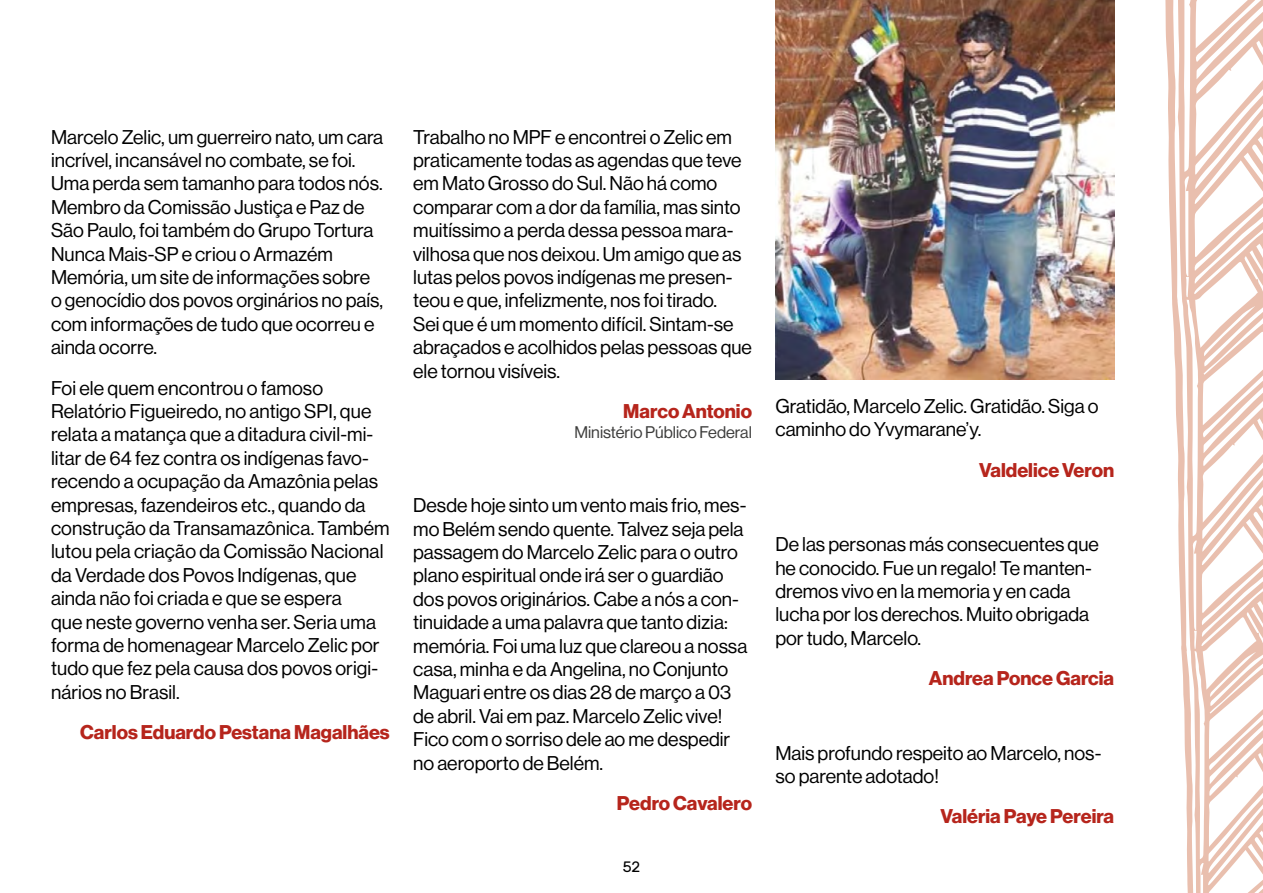
<style>
.page{position:relative;width:1263px;height:893px;background:#fff}
.page>*{position:absolute;margin:0;border:0;box-sizing:border-box;transform-origin:0 0}
.t1{font:19.5px/23.4px "Neue Haas Display";color:#000}
.t2{font:700 19.5px "Neue Haas Display";color:#b6251c}
.t3{font:16.5px "Neue Haas Display";color:#3c3c3b}
.t4{font:15px "Rubik";color:#000}
</style>
<div class="page">
<svg style="left:1165px;top:0;width:98px;height:893px"></svg>
<img style="left:775px;top:0;width:339px;height:380px">
<p class="t1" style="left:51px;top:125px;width:334px">Marcelo Zelic, um guerreiro nato, um cara incrível, incansável no combate, se foi.<br>Uma perda sem tamanho para todos nós.<br>Membro da Comissão Justiça e Paz de São Paulo, foi também do Grupo Tortura Nunca Mais-SP e criou o Armazém Memória, um site de informações sobre o genocídio dos povos orginários no país, com informações de tudo que ocorreu e ainda ocorre.</p>
<p class="t1" style="left:51px;top:376px;width:340px">Foi ele quem encontrou o famoso Relatório Figueiredo, no antigo SPI, que relata a matança que a ditadura civil-mi&shy;litar de 64 fez contra os indígenas favo&shy;recendo a ocupação da Amazônia pelas empresas, fazendeiros etc., quando da construção da Transamazônica. Também lutou pela criação da Comissão Nacional da Verdade dos Povos Indígenas, que ainda não foi criada e que se espera<br>que neste governo venha ser. Seria uma forma de homenagear Marcelo Zelic por tudo que fez pela causa dos povos origi&shy;nários no Brasil.</p>
<p class="t2" style="left:80px;top:721px;width:311px">Carlos Eduardo Pestana Magalhães</p>
<p class="t1" style="left:413px;top:125px;width:340px">Trabalho no MPF e encontrei o Zelic em praticamente todas as agendas que teve em Mato Grosso do Sul. Não há como comparar com a dor da família, mas sinto muitíssimo a perda dessa pessoa mara&shy;vilhosa que nos deixou. Um amigo que as lutas pelos povos indígenas me presen&shy;teou e que, infelizmente, nos foi tirado.<br>Sei que é um momento difícil. Sintam-se abraçados e acolhidos pelas pessoas que ele tornou visíveis.</p>
<p class="t2" style="left:623px;top:400px;width:130px">Marco Antonio</p>
<p class="t3" style="left:574px;top:423px;width:179px">Ministério Público Federal</p>
<p class="t1" style="left:413px;top:494px;width:336px">Desde hoje sinto um vento mais frio, mes&shy;mo Belém sendo quente. Talvez seja pela passagem do Marcelo Zelic para o outro plano espiritual onde irá ser o guardião dos povos originários. Cabe a nós a con&shy;tinuidade a uma palavra que tanto dizia: memória. Foi uma luz que clareou a nossa casa, minha e da Angelina, no Conjunto Maguari entre os dias 28 de março a 03 de abril. Vai em paz. Marcelo Zelic vive!<br>Fico com o sorriso dele ao me despedir no aeroporto de Belém.</p>
<p class="t2" style="left:617px;top:792px;width:136px">Pedro Cavalero</p>
<p class="t4" style="left:623px;top:859px;width:19px">52</p>
<p class="t1" style="left:775px;top:394px;width:325px">Gratidão, Marcelo Zelic. Gratidão. Siga o caminho do Yvymarane’y.</p>
<p class="t2" style="left:979px;top:458px;width:136px">Valdelice Veron</p>
<p class="t1" style="left:775px;top:533px;width:325px">De las personas más consecuentes que he conocido. Fue un regalo! Te manten&shy;dremos vivo en la memoria y en cada lucha por los derechos. Muito obrigada por tudo, Marcelo.</p>
<p class="t2" style="left:929px;top:667px;width:187px">Andrea Ponce Garcia</p>
<p class="t1" style="left:775px;top:741px;width:328px">Mais profundo respeito ao Marcelo, nos&shy;so parente adotado!</p>
<p class="t2" style="left:940px;top:805px;width:175px">Valéria Paye Pereira</p>
</div>
